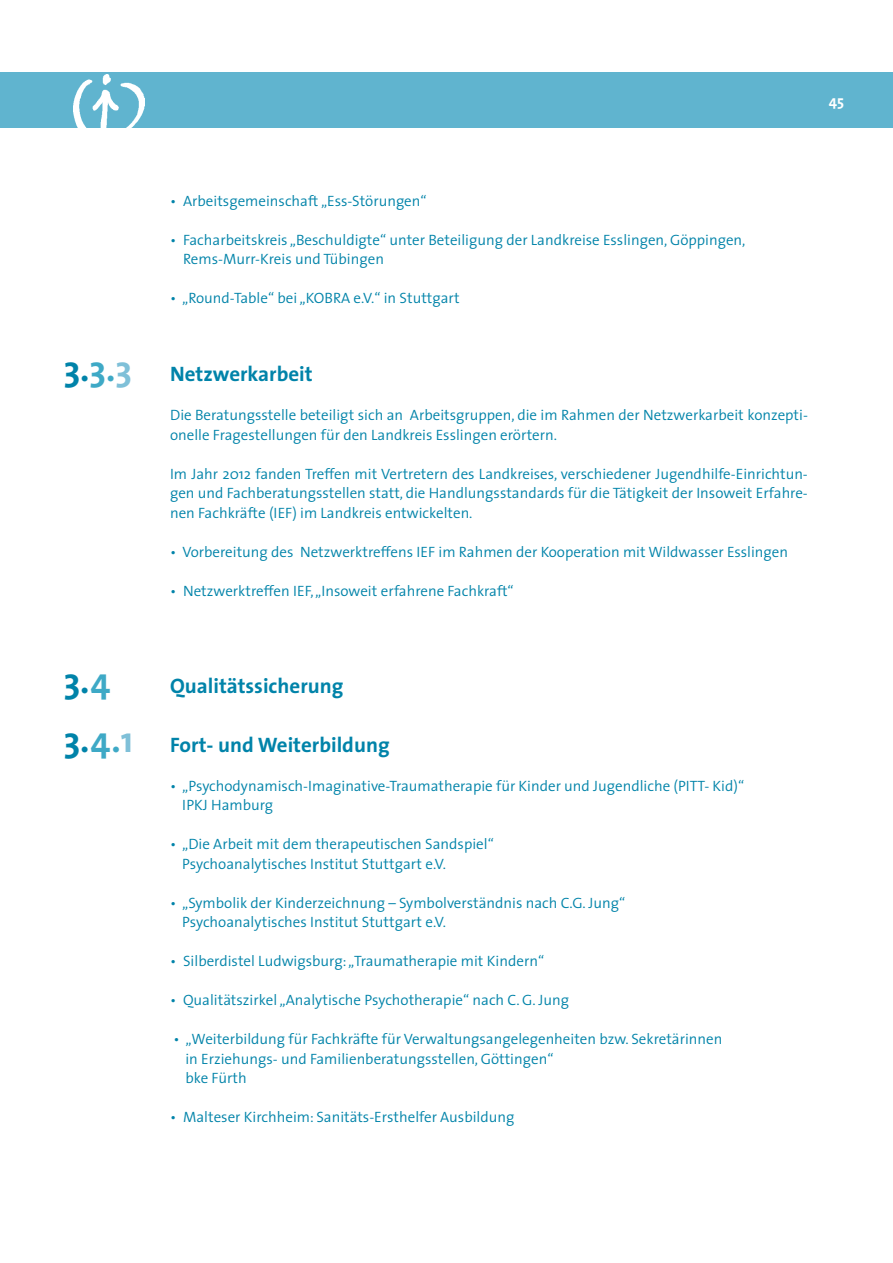
<style>
.page{position:relative;width:893px;height:1263px;background:#fff}
.page>*{position:absolute;margin:0;border:0;box-sizing:border-box;transform-origin:0 0}
.t1{font:700 36px "The Sans";color:#0083a9}
.t2{font:700 21px "The Sans";color:#0083a9}
.t3{font:300 15px/19.5px "The Sans";color:#0083a9}
.t4{font:700 15px "The Sans";color:#fff}
.s1{color:#3ea9c6}
.s2{color:#7fc0d8}
</style>
<div class="page">
<div style="left:0;top:72px;width:893px;height:56px;background:#60b4cf"></div>
<img style="left:73px;top:75px;width:72px;height:53px">
<h1 class="t1" style="left:64px;top:339px;width:70px">3.<span class="s1">3.</span><span class="s2">3</span></h1>
<h1 class="t1" style="left:64px;top:651px;width:48px">3.<span class="s1">4</span></h1>
<h1 class="t1" style="left:64px;top:709px;width:71px">3.<span class="s1">4.</span><span class="s2">1</span></h1>
<p class="t4" style="left:829px;top:89px;width:17px">45</p>
<p class="t3" style="left:170px;top:190px;width:258px">• Arbeitsgemeinschaft „Ess-Störungen“</p>
<p class="t3" style="left:183px;top:229px;width:564px;text-indent:-13px">• Facharbeitskreis „Beschuldigte“ unter Beteiligung der Landkreise Esslingen, Göppingen,<br>Rems-Murr-Kreis und Tübingen</p>
<p class="t3" style="left:170px;top:288px;width:291px">• „Round-Table“ bei „KOBRA e.V.“ in Stuttgart</p>
<h2 class="t2" style="left:170px;top:356px;width:144px">Netzwerkarbeit</h2>
<p class="t3" style="left:170px;top:405px;width:639px">Die Beratungsstelle beteiligt sich an Arbeitsgruppen, die im Rahmen der Netzwerkarbeit konzepti&shy;onelle Fragestellungen für den Landkreis Esslingen erörtern.</p>
<p class="t3" style="left:170px;top:463px;width:639px;text-align:justify">Im Jahr 2012 fanden Treffen mit Vertretern des Landkreises, verschiedener Jugendhilfe-Einrichtun&shy;gen und Fachberatungsstellen statt, die Handlungsstandards für die Tätigkeit der Insoweit Erfahre&shy;nen Fachkräfte (IEF) im Landkreis entwickelten.</p>
<p class="t3" style="left:170px;top:541px;width:620px">• Vorbereitung des Netzwerktreffens IEF im Rahmen der Kooperation mit Wildwasser Esslingen</p>
<p class="t3" style="left:170px;top:580px;width:345px">• Netzwerktreffen IEF,„Insoweit erfahrene Fachkraft“</p>
<h2 class="t2" style="left:170px;top:668px;width:175px">Qualitätssicherung</h2>
<h2 class="t2" style="left:170px;top:727px;width:221px">Fort- und Weiterbildung</h2>
<p class="t3" style="left:182px;top:775px;width:564px;text-indent:-12px">• „Psychodynamisch-Imaginative-Traumatherapie für Kinder und Jugendliche (PITT- Kid)“<br>IPKJ Hamburg</p>
<p class="t3" style="left:182px;top:834px;width:313px;text-indent:-12px">• „Die Arbeit mit dem therapeutischen Sandspiel“<br>Psychoanalytisches Institut Stuttgart e.V.</p>
<p class="t3" style="left:182px;top:892px;width:445px;text-indent:-12px">• „Symbolik der Kinderzeichnung – Symbolverständnis nach C.G. Jung“<br>Psychoanalytisches Institut Stuttgart e.V.</p>
<p class="t3" style="left:170px;top:951px;width:376px">• Silberdistel Ludwigsburg:„Traumatherapie mit Kindern“</p>
<p class="t3" style="left:170px;top:990px;width:400px">• Qualitätszirkel „Analytische Psychotherapie“ nach C. G. Jung</p>
<p class="t3" style="left:185px;top:1029px;width:539px;text-indent:-12px">• „Weiterbildung für Fachkräfte für Verwaltungsangelegenheiten bzw. Sekretärinnen in Erziehungs- und Familienberatungsstellen, Göttingen“<br>bke Fürth</p>
<p class="t3" style="left:170px;top:1107px;width:346px">• Malteser Kirchheim: Sanitäts-Ersthelfer Ausbildung</p>
</div>
